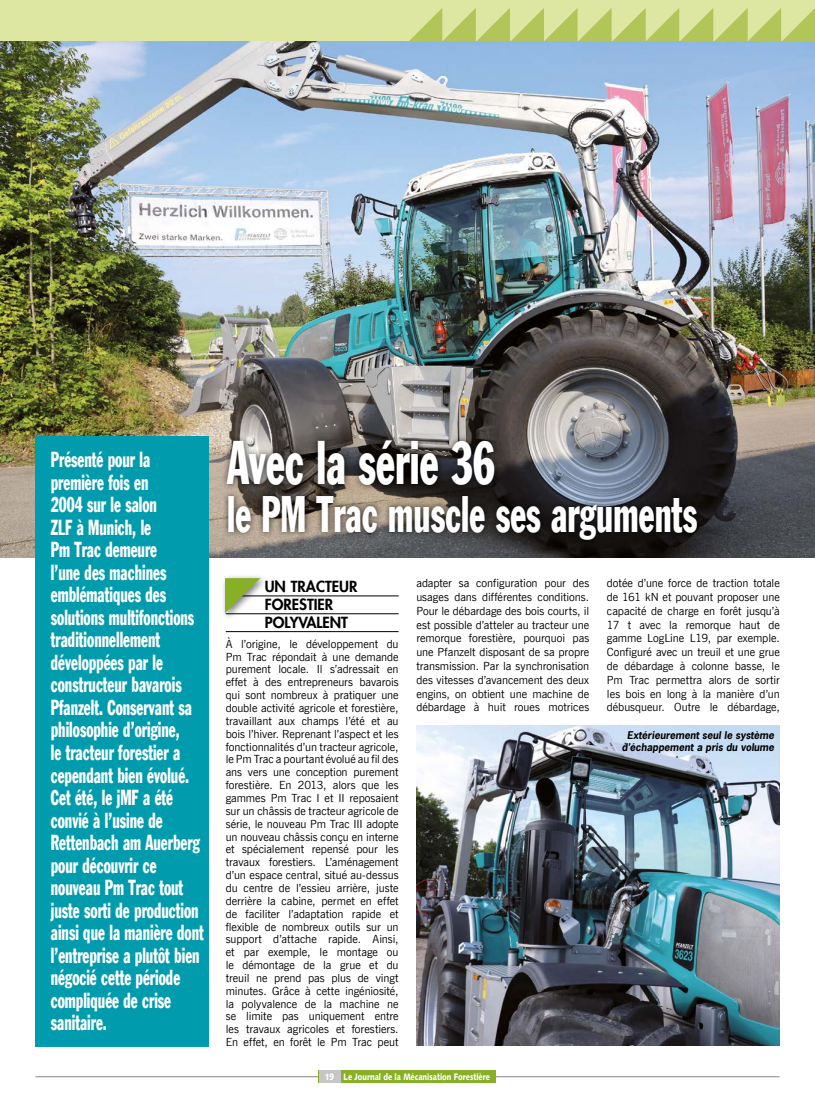
<style>
.page{position:relative;width:815px;height:1099px;background:#fff}
.page>*{position:absolute;margin:0;border:0;box-sizing:border-box;transform-origin:0 0}
.t1{font:condensed 60px "Franklin Gothic";letter-spacing:.005em;color:#fff;scale:.68 1}
.t2{font:condensed 50px "Franklin Gothic";letter-spacing:.005em;color:#fff;scale:.68 1}
.t3{font:condensed 21.25px/22.5px "Franklin Gothic";color:#fff;scale:.7 1}
.t4{font:800 15px/17.9px "Futura";color:#000}
.t5{font:11.25px/12.9px "News Gothic BT";letter-spacing:-.005em;color:#000;text-align:justify}
.t6{font:italic 700 10px/11.9px "News Gothic Std";color:#000;text-align:center}
.t7{font:9.38px "Humanist 531 BT Black A";color:#fff;scale:.8 1}
</style>
<div class="page">
<hr style="left:496px;top:1075px;width:284px;height:2px;background:#9d9d9c">
<hr style="left:35px;top:1075px;width:284px;height:2px;background:#9d9d9c">
<div style="left:319px;top:1070px;width:177px;height:12px;background:#88b027"></div>
<div style="left:319px;top:1070px;width:21px;height:12px;background:#c6c6c6"></div>
<div style="left:0;top:0;width:815px;height:42px;background:#dee7a2"></div>
<svg style="left:408px;top:8px;width:407px;height:34px"></svg>
<hr style="left:226px;top:595px;width:173px;height:1px;background:#000">
<hr style="left:226px;top:613px;width:173px;height:1px;background:#000">
<hr style="left:226px;top:631px;width:173px;height:1px;background:#000">
<img style="left:0;top:42px;width:815px;height:515px">
<div style="left:35px;top:436px;width:174px;height:610px;background:#009cad"></div>
<div style="left:220px;top:434px;width:484px;height:112px;background:#000;opacity:.75"></div>
<img style="left:416px;top:725px;width:364px;height:320px">
<div style="left:221px;top:574px;width:48px;height:47px;background:#000;opacity:.5"></div>
<svg style="left:225px;top:578px;width:35px;height:35px"></svg>
<p class="t3" style="left:51px;top:450px;width:220px">Présenté pour la première fois en<br>2004 sur le salon<br>ZLF à Munich, le<br>Pm Trac demeure<br>l’une des machines emblématiques des solutions multifonctions traditionnellement développées par le constructeur bavarois<br>Pfanzelt. Conservant sa philosophie d’origine,<br>le tracteur forestier a cependant bien évolué.<br>Cet été, le jMF a été convié à l’usine de<br>Rettenbach am Auerberg pour découvrir ce nouveau Pm Trac tout juste sorti de production ainsi que la manière dont l’entreprise a plutôt bien négocié cette période compliquée de crise sanitaire.</p>
<h1 class="t1" style="left:227px;top:436px;width:396px">Avec la série 36</h1>
<h2 class="t2" style="left:227px;top:491px;width:693px">le PM Trac muscle ses arguments</h2>
<p class="t5" style="left:416px;top:576px;width:174px;line-height:13.8px">adapter sa configuration pour des usages dans différentes conditions.<br>Pour le débardage des bois courts, il est possible d’atteler au tracteur une remorque forestière, pourquoi pas une Pfanzelt disposant de sa propre transmission. Par la synchronisation des vitesses d’avancement des deux engins, on obtient une machine de débardage à huit roues motrices</p>
<p class="t5" style="left:607px;top:576px;width:174px;line-height:13.8px">dotée d’une force de traction totale de 161 kN et pouvant proposer une capacité de charge en forêt jusqu’à 17 t avec la remorque haut de gamme LogLine L19, par exemple.<br>Configuré avec un treuil et une grue de débardage à colonne basse, le Pm Trac permettra alors de sortir les bois en long à la manière d’un débusqueur. Outre le débardage,</p>
<h3 class="t4" style="left:265px;top:578px;width:94px">UN TRACTEUR<br>FORESTIER<br>POLYVALENT</h3>
<p class="t5" style="left:226px;top:637px;width:174px">À l’origine, le développement du Pm Trac répondait à une demande purement locale. Il s’adressait en effet à des entrepreneurs bavarois qui sont nombreux à pratiquer une double activité agricole et forestière, travaillant aux champs l’été et au bois l’hiver. Reprenant l’aspect et les fonctionnalités d’un tracteur agricole, le Pm Trac a pourtant évolué au fil des ans vers une conception purement forestière. En 2013, alors que les gammes Pm Trac I et II reposaient sur un châssis de tracteur agricole de série, le nouveau Pm Trac III adopte un nouveau châssis conçu en interne et spécialement repensé pour les travaux forestiers. L’aménagement d’un espace central, situé au-dessus du centre de l’essieu arrière, juste derrière la cabine, permet en effet de faciliter l’adaptation rapide et flexible de nombreux outils sur un support d’attache rapide. Ainsi, et par exemple, le montage ou le démontage de la grue et du treuil ne prend pas plus de vingt minutes. Grâce à cette ingéniosité, la polyvalence de la machine ne se limite pas uniquement entre les travaux agricoles et forestiers.<br>En effet, en forêt le Pm Trac peut</p>
<p class="t6" style="left:622px;top:729px;width:154px">Extérieurement seul le système d’échappement a pris du volume</p>
<p class="t7" style="left:325px;top:1071px;width:13px">19</p>
<p class="t7" style="left:344px;top:1071px;width:184px">Le Journal de la Mécanisation Forestière</p>
</div>
